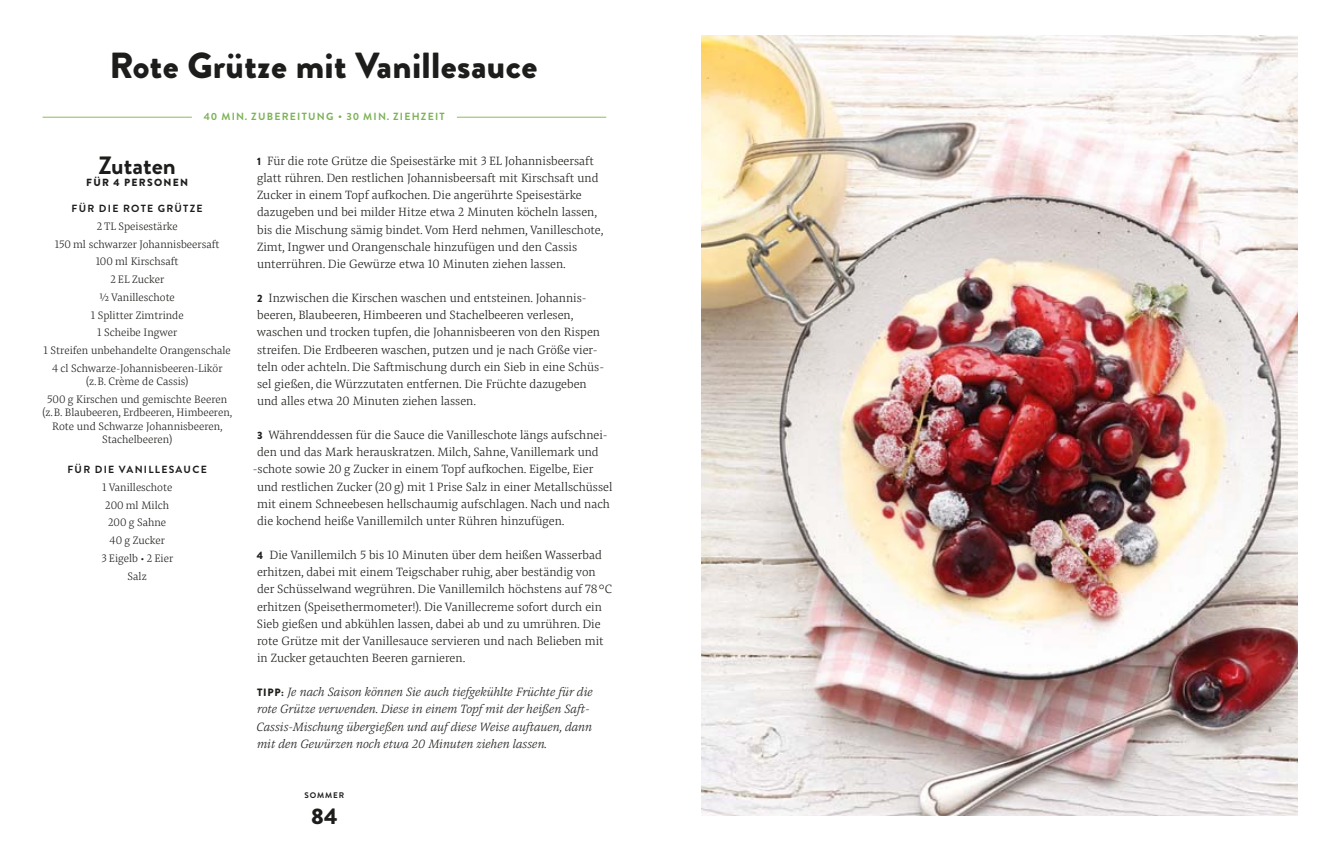
<style>
.page{position:relative;width:1333px;height:851px;background:#fff}
.page>*{position:absolute;margin:0;border:0;box-sizing:border-box;transform-origin:0 0}
.t1{font:900 36.25px "Brandon Grotesque";letter-spacing:.01em;color:#1d1d1b}
.t2{font:700 25px "Brandon Grotesque";color:#1d1d1b}
.t3{font:900 22.5px "Brandon Grotesque";color:#1d1d1b}
.t4{font:300 12.5px/17.1px "Pensum Pro";color:#1d1d1b}
.t5{font:italic 300 12.5px/17.1px "Pensum Pro";color:#1d1d1b}
.t6{font:300 11.25px/17.8px "Pensum Pro";color:#1d1d1b;text-align:center}
.t7{font:700 10.38px "Brandon Grotesque";letter-spacing:.12em;color:#1d1d1b}
.t8{font:700 10.38px "Brandon Grotesque";letter-spacing:.12em;color:#7db258}
.t9{font:900 10.38px "Brandon Grotesque";letter-spacing:.12em;color:#1d1d1b}
.t10{font:700 8.12px "Brandon Grotesque";letter-spacing:.11em;color:#1d1d1b}
.s1{font-size:8.5px}
.s2{font-family:"Brandon Grotesque";font-weight:900;font-size:10.62px}
.s3{font-family:"Brandon Grotesque";font-weight:900;font-style:normal;font-size:10.62px}
</style>
<div class="page">
<hr style="left:43px;top:117px;width:563px;height:1px;background:#a2cb74">
<div style="left:192px;top:112px;width:265px;height:9px;background:#fff"></div>
<img style="left:702px;top:35px;width:595px;height:780px">
<h1 class="t1" style="left:109px;top:40px;width:429px">Rote Grütze mit Vanillesauce</h1>
<p class="t8" style="left:204px;top:109px;width:242px">40 MIN. ZUBEREITUNG • 30 MIN. ZIEHZEIT</p>
<h2 class="t2" style="left:98px;top:147px;width:79px">Zutaten</h2>
<p class="t9" style="left:86px;top:175px;width:103px">FÜR 4 PERSONEN</p>
<p class="t7" style="left:72px;top:201px;width:133px">FÜR DIE ROTE GRÜTZE</p>
<p class="t6" style="left:44px;top:217px;width:189px">2 TL Speisestärke<br>150 ml schwarzer Johannisbeersaft<br>100 ml Kirschsaft<br>2 EL Zucker<br>½ Vanilleschote<br>1 Splitter Zimtrinde<br>1 Scheibe Ingwer<br>1 Streifen unbehandelte Orangenschale<br>4 cl Schwarze-Johannisbeeren-Likör</p>
<p class="t6" style="left:47px;top:372px;width:181px">(z.B. Crème de Cassis)<br>500 g Kirschen und gemischte Beeren</p>
<p class="t6" style="left:43px;top:405px;width:191px;line-height:13.5px">(z.B. Blaubeeren, Erdbeeren, Himbeeren,<br>Rote und Schwarze Johannisbeeren,<br>Stachel beeren)</p>
<p class="t7" style="left:67px;top:462px;width:141px">FÜR DIE VANILLESAUCE</p>
<p class="t6" style="left:101px;top:478px;width:73px">1 Vanilleschote<br>200 ml Milch<br>200 g Sahne<br>40 g Zucker<br>3 Eigelb <span class="s1">•</span> 2 Eier<br>Salz</p>
<p class="t4" style="left:257px;top:152px;width:348px"><span class="s2">1</span> Für die rote Grütze die Speisestärke mit 3 EL Johannisbeersaft glatt rühren. Den restlichen Johannisbeersaft mit Kirschsaft und Zucker in einem Topf aufkochen. Die angerührte Speisestärke dazugeben und bei milder Hitze etwa 2 Minuten köcheln lassen, bis die Mischung sämig bindet. Vom Herd nehmen, Vanilleschote, Zimt, Ingwer und Orangenschale hinzufügen und den Cassis unterrühren. Die Gewürze etwa 10 Minuten ziehen lassen.</p>
<p class="t4" style="left:257px;top:289px;width:349px"><span class="s2">2</span> Inzwischen die Kirschen waschen und entsteinen. Johannis&shy;beeren, Blaubeeren, Himbeeren und Stachelbeeren verlesen, waschen und trocken tupfen, die Johannisbeeren von den Rispen streifen. Die Erdbeeren waschen, putzen und je nach Größe vier&shy;teln oder achteln. Die Saftmischung durch ein Sieb in eine Schüs&shy;sel gießen, die Würzzutaten entfernen. Die Früchte dazugeben und alles etwa 20 Minuten ziehen lassen.</p>
<p class="t4" style="left:257px;top:426px;width:352px"><span class="s2">3</span> Währenddessen für die Sauce die Vanilleschote längs aufschnei-</p>
<p class="t4" style="left:257px;top:443px;width:343px">den und das Mark herauskratzen. Milch, Sahne, Vanillemark und</p>
<p class="t4" style="left:253px;top:460px;width:342px">-schote sowie 20 g Zucker in einem Topf aufkochen. Eigelbe, Eier</p>
<p class="t4" style="left:257px;top:477px;width:357px">und restlichen Zucker (20 g) mit 1 Prise Salz in einer Metallschüssel</p>
<p class="t4" style="left:257px;top:494px;width:354px">mit einem Schneebesen hellschaumig aufschlagen. Nach und nach</p>
<p class="t4" style="left:257px;top:512px;width:309px">die kochend heiße Vanillemilch unter Rühren hinzufügen.</p>
<p class="t4" style="left:257px;top:546px;width:356px"><span class="s2">4</span> Die Vanillemilch 5 bis 10 Minuten über dem heißen Wasserbad erhitzen, dabei mit einem Teigschaber ruhig, aber beständig von der Schüsselwand wegrühren. Die Vanillemilch höchstens auf 78°C erhitzen (Speisethermometer!). Die Vanillecreme sofort durch ein Sieb gießen und abkühlen lassen, dabei ab und zu umrühren. Die rote Grütze mit der Vanillesauce servieren und nach Belieben mit in Zucker getauchten Beeren garnieren.</p>
<p class="t5" style="left:256px;top:683px;width:338px"><span class="s3">TIPP:</span> Je nach Saison können Sie auch tiefgekühlte Früchte für die rote Grütze verwenden. Diese in einem Topf mit der heißen Saft-Cassis-Mischung übergießen und auf diese Weise auftauen, dann mit den Gewürzen noch etwa 20 Minuten ziehen lassen.</p>
<p class="t10" style="left:304px;top:789px;width:41px">SOMMER</p>
<h3 class="t3" style="left:311px;top:800px;width:28px">84</h3>
</div>
